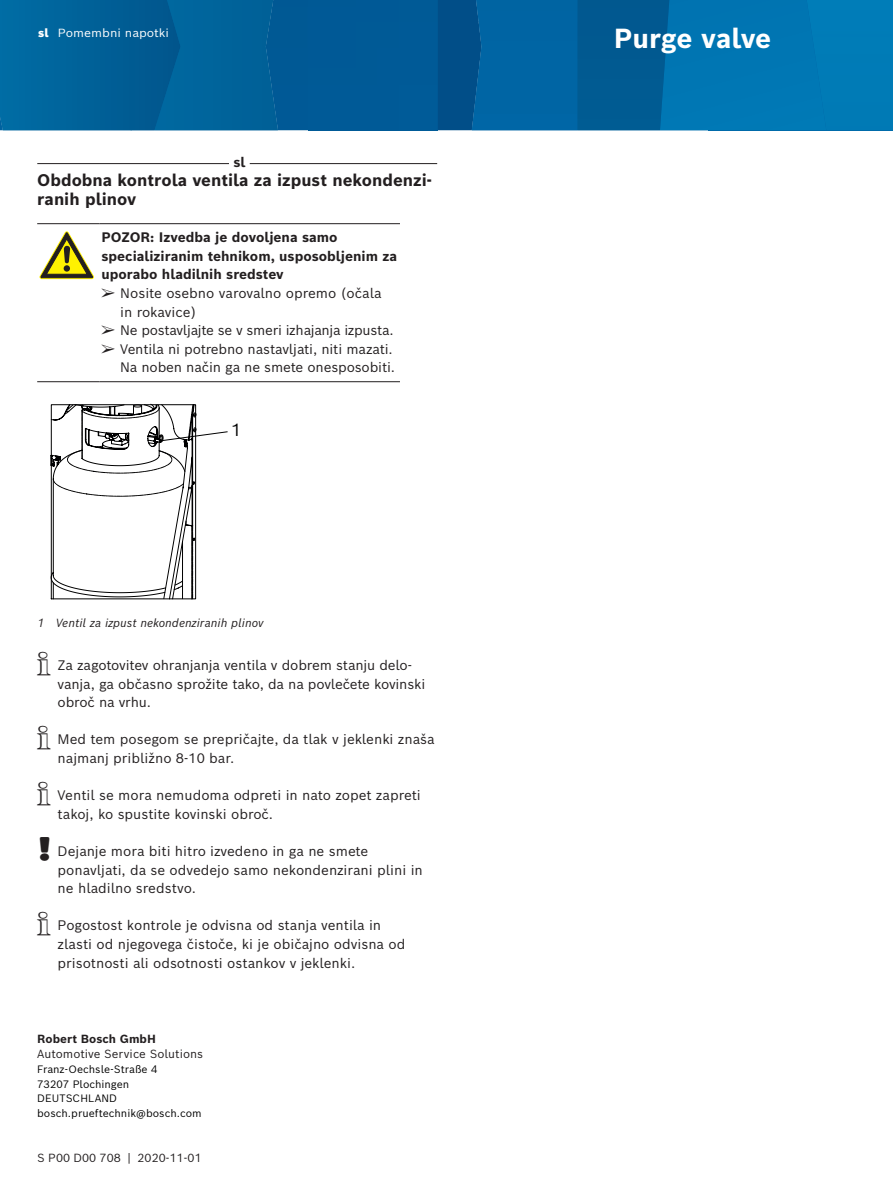
<style>
.page{position:relative;width:893px;height:1191px;background:#fff}
.page>*{position:absolute;margin:0;border:0;box-sizing:border-box;transform-origin:0 0}
.Produkt_Sachnummer{font:700 27px "Bosch Sans";color:#fff}
.t1{font:16.95px "Bosch Sans";color:#000001}
.Heading4_LangSepara{font:700 16.5px/18.6px "Bosch Sans";color:#231f20}
.t2{font:13.5px/18.6px "Bosch Sans";letter-spacing:-.005em;color:#231f20}
.Warning1Type_1-0{font:700 13.5px/18.6px "Bosch Sans";color:#231f20}
.LangSeparation_0-0{font:700 13.5px "Bosch Sans";color:#231f20}
.Strasse_1-0{font:11.55px "Bosch Sans";color:#231f20}
.FigLegend_0-0{font:italic 11.55px "Bosch Sans";color:#231f20}
.Nomenclature_0-1{font:11.55px "Bosch Sans";color:#fff;scale:1.05 1}
.Company_0-0{font:700 11.55px "Bosch Sans";color:#231f20}
.Languages_0-1{font:900 11.55px "Bosch Sans";color:#fff}
.e-Mail_0-0{font:10.5px "Bosch Sans";color:#000}
.Street_1-0{font:10.5px "Bosch Sans";color:#000}
.Town_0-0{font:10.5px "Bosch Sans";color:#000}
.Country_0-0{font:10.5px "Bosch Sans";color:#000}
.s1{font-family:"AA Diagnostics";font-size:15px}
.s2{font-family:"AA Diagnostics";font-size:16.5px}
</style>
<div class="page">
<div style="left:279px;top:0;width:159px;height:130px;background:#005a96"></div>
<svg style="left:0;top:0;width:279px;height:130px;background:#006299"></svg>
<div style="left:438px;top:0;width:34px;height:130px;background:#014e88"></div>
<svg style="left:472px;top:0;width:421px;height:130px;background:#006ca8"></svg>
<hr style="left:37px;top:163px;width:400px;height:1px;background:#231f20">
<div style="left:229px;top:155px;width:21px;height:15px;background:#fff"></div>
<hr style="left:37px;top:223px;width:62px;height:1px;background:#231f20">
<hr style="left:99px;top:223px;width:301px;height:1px;background:#231f20">
<hr style="left:37px;top:381px;width:62px;height:1px;background:#231f20">
<hr style="left:99px;top:381px;width:301px;height:1px;background:#231f20">
<svg style="left:39px;top:231px;width:55px;height:48px"></svg>
<svg style="left:51px;top:404px;width:177px;height:195px"></svg>
<p class="Languages_0-1" style="left:38px;top:25px;width:12px">sl</p>
<p class="Nomenclature_0-1" style="left:58px;top:25px;width:107px">Pomembni napotki</p>
<p class="LangSeparation_0-0" style="left:233px;top:153px;width:14px">sl</p>
<p class="Heading4_LangSepara" style="left:37px;top:170px;width:396px">Obdobna kontrola ventila za izpust nekondenzi&shy;ranih plinov</p>
<p class="Warning1Type_1-0" style="left:101px;top:228px;width:297px">POZOR: Izvedba je dovoljena samo specializiranim tehnikom, usposobljenim za uporabo hladilnih sredstev</p>
<p class="t2" style="left:120px;top:283px;width:263px;text-indent:-19px"><span class="s1">¶</span> Nosite osebno varovalno opremo (očala in rokavice)</p>
<p class="t2" style="left:102px;top:320px;width:294px"><span class="s1">¶</span> Ne postavljajte se v smeri izhajanja izpusta.</p>
<p class="t2" style="left:102px;top:339px;width:295px;text-align:right"><span class="s1">¶</span> Ventila ni potrebno nastavljati, niti mazati.<br>Na noben način ga ne smete onesposobiti.</p>
<p class="t1" style="left:231px;top:418px;width:12px">1</p>
<p class="FigLegend_0-0" style="left:37px;top:614px;width:228px">1 Ventil za izpust nekondenziranih plinov</p>
<p class="t2" style="left:58px;top:655px;width:369px;text-indent:-20px"><span class="s2">i</span> Za zagotovitev ohranjanja ventila v dobrem stanju delo&shy;vanja, ga občasno sprožite tako, da na povlečete kovinski obroč na vrhu.</p>
<p class="t2" style="left:58px;top:729px;width:379px;text-indent:-20px"><span class="s2">i</span> Med tem posegom se prepričajte, da tlak v jeklenki znaša najmanj približno 8-10 bar.</p>
<p class="t2" style="left:58px;top:785px;width:365px;text-indent:-20px"><span class="s2">i</span> Ventil se mora nemudoma odpreti in nato zopet zapreti takoj, ko spustite kovinski obroč.</p>
<p class="t2" style="left:58px;top:841px;width:367px;text-indent:-20px"><span class="s2">!</span> Dejanje mora biti hitro izvedeno in ga ne smete ponavljati, da se odvedejo samo nekondenzirani plini in ne hladilno sredstvo.</p>
<p class="t2" style="left:58px;top:915px;width:349px;text-indent:-20px"><span class="s2">i</span> Pogostost kontrole je odvisna od stanja ventila in zlasti od njegovega čistoče, ki je običajno odvisna od prisotnosti ali odsotnosti ostankov v jeklenki.</p>
<p class="Company_0-0" style="left:37px;top:1031px;width:120px">Robert Bosch GmbH</p>
<p class="Strasse_1-0" style="left:37px;top:1045px;width:168px">Automotive Service Solutions</p>
<p class="Street_1-0" style="left:37px;top:1061px;width:122px">Franz-Oechsle-Straße 4</p>
<p class="Town_0-0" style="left:37px;top:1076px;width:94px">73207 Plochingen</p>
<p class="Country_0-0" style="left:37px;top:1091px;width:81px">DEUTSCHLAND</p>
<p class="e-Mail_0-0" style="left:37px;top:1106px;width:166px">bosch.prueftechnik@bosch.com</p>
<p class="Strasse_1-0" style="left:37px;top:1150px;width:166px">S P00 D00 708 | 2020-11-01</p>
<p class="Produkt_Sachnummer" style="left:614px;top:20px;width:159px">Purge valve</p>
</div>
